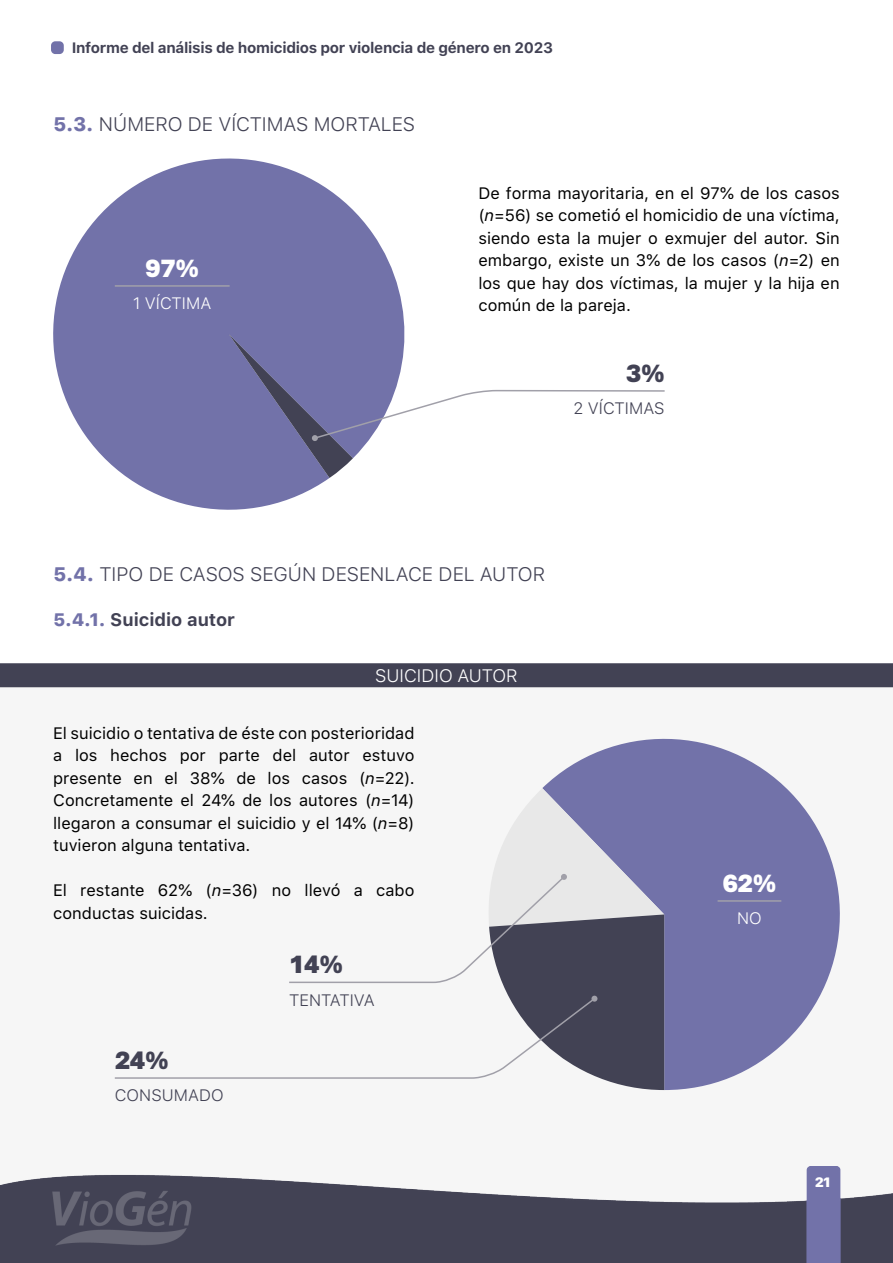
<style>
.page{position:relative;width:893px;height:1263px;background:#fff}
.page>*{position:absolute;margin:0;border:0;box-sizing:border-box;transform-origin:0 0}
.t1{font:900 27px "Aptos";color:#424254}
.t2{font:900 27px "Aptos";color:#fff}
._01_Titulo02{font:300 19.5px "SF Pro Text";color:#424254}
._01_Titulo03{font:700 18px "SF Pro Text";color:#424254}
._01_Head_04{font:300 18px "SF Pro Text";color:#fff}
._01_TextoGeneral{font:16.5px/22.5px "SF Pro Text";color:#000;text-align:justify}
.t3{font:300 16.5px "SF Pro Text";letter-spacing:.005em;color:#424254}
.t4{font:300 16.5px "SF Pro Text";letter-spacing:.005em;color:#fff}
.t5{font:700 15px "SF Pro Text";letter-spacing:-.02em;color:#424254}
.t6{font:900 13.5px "SF Pro Display";color:#fff}
.s1{font-weight:800;color:#7272a9}
.s2{font-style:italic}
</style>
<div class="page">
<div style="left:0;top:663px;width:893px;height:24px;background:#424254"></div>
<svg style="left:53px;top:158px;width:352px;height:352px;fill:#7272a9"></svg>
<svg style="left:229px;top:334px;width:436px;height:144px"></svg>
<hr style="left:115px;top:285px;width:115px;height:2px;background:#a1a0a9">
<svg style="left:542px;top:738px;width:298px;height:352px;fill:#7272a9"></svg>
<svg style="left:114px;top:788px;width:550px;height:302px"></svg>
<hr style="left:718px;top:900px;width:63px;height:2px;background:#a1a0a9">
<img style="left:0;top:1166px;width:893px;height:97px">
<div style="left:51px;top:41px;width:13px;height:13px;background:#7272a9;border-radius:4px"></div>
<p class="t5" style="left:72px;top:39px;width:483px">Informe del análisis de homicidios por violencia de género en 2023</p>
<p class="_01_Titulo02" style="left:53px;top:113px;width:363px"><span class="s1">5.3.</span> NÚMERO DE VÍCTIMAS MORTALES</p>
<p class="t2" style="left:145px;top:249px;width:55px">97%</p>
<p class="t4" style="left:133px;top:294px;width:80px">1 VÍCTIMA</p>
<p class="_01_TextoGeneral" style="left:478px;top:182px;width:363px">De forma mayoritaria, en el 97% de los casos</p>
<p class="_01_TextoGeneral" style="left:478px;top:204px;width:363px">(<span class="s2">n</span>=56) se cometió el homicidio de una víctima,</p>
<p class="_01_TextoGeneral" style="left:478px;top:227px;width:363px">siendo esta la mujer o exmujer del autor. Sin</p>
<p class="_01_TextoGeneral" style="left:478px;top:249px;width:363px">embargo, existe un 3% de los casos (<span class="s2">n</span>=2) en</p>
<p class="_01_TextoGeneral" style="left:478px;top:272px;width:363px">los que hay dos víctimas, la mujer y la hija en</p>
<p class="_01_TextoGeneral" style="left:478px;top:294px;width:154px">común de la pareja.</p>
<p class="t1" style="left:626px;top:354px;width:40px">3%</p>
<p class="t3" style="left:574px;top:399px;width:93px">2 VÍCTIMAS</p>
<p class="_01_Titulo02" style="left:53px;top:563px;width:494px"><span class="s1">5.4.</span> TIPO DE CASOS SEGÚN DESENLACE DEL AUTOR</p>
<p class="_01_Titulo03" style="left:53px;top:610px;width:183px"><span class="s1">5.4.1.</span> Suicidio autor</p>
<p class="_01_Head_04" style="left:375px;top:666px;width:144px">SUICIDIO AUTOR</p>
<p class="_01_TextoGeneral" style="left:53px;top:722px;width:363px">El suicidio o tentativa de éste con posterioridad a los hechos por parte del autor estuvo presente en el 38% de los casos (<span class="s2">n</span>=22).<br>Concretamente el 24% de los autores (<span class="s2">n</span>=14) llegaron a consumar el suicidio y el 14% (<span class="s2">n</span>=8) tuvieron alguna tentativa.</p>
<p class="_01_TextoGeneral" style="left:53px;top:879px;width:363px">El restante 62% (<span class="s2">n</span>=36) no llevó a cabo conductas suicidas.</p>
<p class="t1" style="left:115px;top:1041px;width:55px">24%</p>
<p class="t3" style="left:115px;top:1086px;width:110px">CONSUMADO</p>
<p class="t1" style="left:289px;top:946px;width:55px">14%</p>
<p class="t3" style="left:289px;top:990px;width:87px">TENTATIVA</p>
<p class="t2" style="left:723px;top:864px;width:55px">62%</p>
<p class="t4" style="left:737px;top:909px;width:26px">NO</p>
<p class="t6" style="left:815px;top:1174px;width:17px">21</p>
</div>
